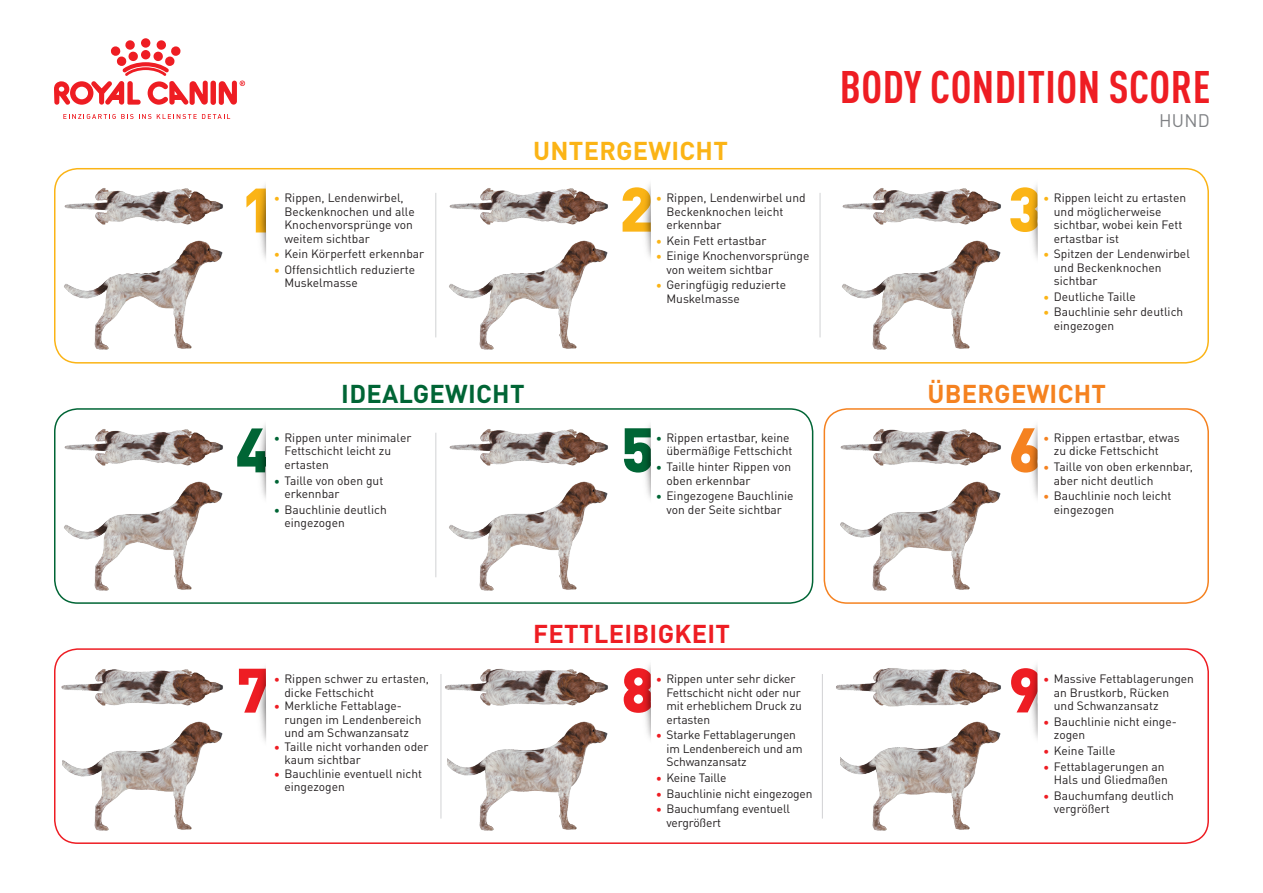
<style>
.page{position:relative;width:1263px;height:893px;background:#fff}
.page>*{position:absolute;margin:0;border:0;box-sizing:border-box;transform-origin:0 0}
.t1{font:900 61.65px "DIN Pro";color:#ee1d23}
.t2{font:900 61.65px "DIN Pro";color:#fbb416}
.t3{font:900 61.65px "DIN Pro";color:#006535}
.t4{font:900 61.65px "DIN Pro";color:#f58220}
.t5{font:700 condensed 45px "DIN Pro";letter-spacing:.01em;color:#ee1d23}
.t6{font:700 25.5px "DIN Pro";letter-spacing:.01em;color:#ee1d23}
.t7{font:700 25.5px "DIN Pro";letter-spacing:.01em;color:#006535}
.t8{font:700 25.5px "DIN Pro";letter-spacing:.01em;color:#fbb416}
.t9{font:700 25.5px "DIN Pro";letter-spacing:.01em;color:#f58220}
.t10{font:18px "DIN Pro";color:#808285}
.t11{font:12px/13.5px "DIN Pro";color:#231f20}
.s1{color:#fbb416}
.s2{color:#006535}
.s3{color:#ee1d23}
.s4{color:#f58220}
</style>
<div class="page">
<div style="left:54px;top:648px;width:1155px;height:196px;border:2px solid #ee1d23;border-radius:23px"></div>
<div style="left:54px;top:408px;width:759px;height:196px;border:2px solid #006535;border-radius:23px"></div>
<div style="left:824px;top:408px;width:385px;height:196px;border:2px solid #f58220;border-radius:23px"></div>
<div style="left:54px;top:168px;width:1155px;height:196px;border:2px solid #fbb416;border-radius:23px"></div>
<div style="left:210px;top:81px;width:6px;height:24px;background:#ee1d23;border-radius:3px"></div>
<svg style="left:54px;top:40px;width:154px;height:65px"></svg>
<svg style="left:219px;top:81px;width:26px;height:24px"></svg>
<svg style="left:63px;top:114px;width:88px;height:5px"></svg>
<svg style="left:157px;top:114px;width:73px;height:5px"></svg>
<img style="left:644px;top:425px;width:7px;height:74px">
<img style="left:644px;top:665px;width:7px;height:74px">
<img style="left:1031px;top:425px;width:6px;height:73px">
<img style="left:1031px;top:665px;width:6px;height:73px">
<img style="left:259px;top:424px;width:7px;height:75px">
<img style="left:259px;top:667px;width:7px;height:75px">
<img style="left:259px;top:184px;width:7px;height:75px">
<img style="left:644px;top:184px;width:7px;height:74px">
<img style="left:1031px;top:185px;width:6px;height:73px">
<img style="left:64px;top:245px;width:159px;height:105px">
<img style="left:57px;top:177px;width:166px;height:68px">
<img style="left:449px;top:245px;width:159px;height:105px">
<img style="left:449px;top:188px;width:159px;height:57px">
<img style="left:842px;top:245px;width:159px;height:105px">
<img style="left:842px;top:188px;width:159px;height:57px">
<img style="left:64px;top:486px;width:159px;height:105px">
<img style="left:57px;top:418px;width:166px;height:68px">
<img style="left:449px;top:486px;width:159px;height:105px">
<img style="left:449px;top:429px;width:159px;height:57px">
<img style="left:840px;top:486px;width:161px;height:105px">
<img style="left:840px;top:429px;width:161px;height:57px">
<img style="left:63px;top:726px;width:160px;height:105px">
<img style="left:57px;top:658px;width:166px;height:68px">
<img style="left:447px;top:726px;width:161px;height:105px">
<img style="left:445px;top:668px;width:163px;height:58px">
<img style="left:840px;top:726px;width:161px;height:105px">
<img style="left:836px;top:668px;width:165px;height:58px">
<hr style="left:435px;top:193px;width:1px;height:144px;background:#d1d2d4">
<hr style="left:441px;top:674px;width:1px;height:145px;background:#d1d2d4">
<hr style="left:822px;top:674px;width:1px;height:145px;background:#d1d2d4">
<hr style="left:435px;top:433px;width:1px;height:144px;background:#d1d2d4">
<hr style="left:820px;top:193px;width:1px;height:144px;background:#d1d2d4">
<h3 class="t8" style="left:533px;top:130px;width:196px">UNTERGEWICHT</h3>
<h2 class="t5" style="left:840px;top:54px;width:372px">BODY CONDITION SCORE</h2>
<h3 class="t10" style="left:1159px;top:107px;width:52px">HUND</h3>
<h1 class="t2" style="left:241px;top:161px;width:36px">1</h1>
<h1 class="t2" style="left:619px;top:160px;width:36px">2</h1>
<h1 class="t2" style="left:1008px;top:160px;width:36px">3</h1>
<p class="t11" style="left:284px;top:190px;width:132px;text-indent:-11px"><span class="s1">•</span> Rippen, Lendenwirbel,<br>Beckenknochen und alle<br>Knochenvorsprünge von weitem sichtbar</p>
<p class="t11" style="left:274px;top:246px;width:152px"><span class="s1">•</span> Kein Körperfett erkennbar</p>
<p class="t11" style="left:284px;top:262px;width:132px;text-indent:-11px"><span class="s1">•</span> Offensichtlich reduzierte<br>Muskelmasse</p>
<p class="t11" style="left:666px;top:190px;width:141px;text-indent:-11px"><span class="s1">•</span> Rippen, Lendenwirbel und<br>Beckenknochen leicht erkennbar</p>
<p class="t11" style="left:656px;top:233px;width:112px"><span class="s1">•</span> Kein Fett ertastbar</p>
<p class="t11" style="left:666px;top:248px;width:145px;text-indent:-11px"><span class="s1">•</span> Einige Knochenvorsprünge von weitem sichtbar</p>
<p class="t11" style="left:666px;top:278px;width:121px;text-indent:-11px"><span class="s1">•</span> Geringfügig reduzierte<br>Muskelmasse</p>
<p class="t11" style="left:1054px;top:190px;width:134px;text-indent:-11px"><span class="s1">•</span> Rippen leicht zu ertasten und möglicherweise sichtbar, wobei kein Fett ertastbar ist</p>
<p class="t11" style="left:1054px;top:246px;width:138px;text-indent:-11px"><span class="s1">•</span> Spitzen der Lendenwirbel und Beckenknochen sichtbar</p>
<p class="t11" style="left:1043px;top:289px;width:94px"><span class="s1">•</span> Deutliche Taille</p>
<p class="t11" style="left:1054px;top:305px;width:131px;text-indent:-11px"><span class="s1">•</span> Bauchlinie sehr deutlich eingezogen</p>
<h3 class="t7" style="left:341px;top:374px;width:185px">IDEALGEWICHT</h3>
<h3 class="t9" style="left:927px;top:374px;width:180px">ÜBERGEWICHT</h3>
<h1 class="t3" style="left:236px;top:401px;width:36px">4</h1>
<p class="t11" style="left:284px;top:430px;width:129px;text-indent:-11px"><span class="s2">•</span> Rippen unter minimaler<br>Fettschicht leicht zu ertasten</p>
<p class="t11" style="left:284px;top:473px;width:100px;text-indent:-11px"><span class="s2">•</span> Taille von oben gut erkennbar</p>
<p class="t11" style="left:284px;top:502px;width:104px;text-indent:-11px"><span class="s2">•</span> Bauchlinie deutlich eingezogen</p>
<h1 class="t1" style="left:237px;top:641px;width:36px">7</h1>
<p class="t11" style="left:284px;top:671px;width:146px;text-indent:-11px"><span class="s3">•</span> Rippen schwer zu ertasten, dicke Fettschicht</p>
<p class="t11" style="left:284px;top:698px;width:139px;text-indent:-11px"><span class="s3">•</span> Merkliche Fettablage&shy;rungen im Lendenbereich und am Schwanzansatz</p>
<p class="t11" style="left:284px;top:739px;width:146px;text-indent:-11px"><span class="s3">•</span> Taille nicht vorhanden oder kaum sichtbar</p>
<p class="t11" style="left:284px;top:766px;width:139px;text-indent:-11px"><span class="s3">•</span> Bauchlinie eventuell nicht eingezogen</p>
<h1 class="t3" style="left:621px;top:401px;width:36px">5</h1>
<p class="t11" style="left:656px;top:430px;width:138px;text-align:right"><span class="s2">•</span> Rippen ertastbar, keine übermäßige Fettschicht</p>
<p class="t11" style="left:666px;top:459px;width:126px;text-indent:-11px"><span class="s2">•</span> Taille hinter Rippen von oben erkennbar</p>
<p class="t11" style="left:656px;top:488px;width:139px;text-align:center"><span class="s2">•</span> Eingezogene Bauchlinie von der Seite sichtbar</p>
<h3 class="t6" style="left:533px;top:614px;width:198px">FETTLEIBIGKEIT</h3>
<h1 class="t1" style="left:621px;top:641px;width:36px">8</h1>
<p class="t11" style="left:666px;top:671px;width:137px;text-indent:-11px"><span class="s3">•</span> Rippen unter sehr dicker<br>Fettschicht nicht oder nur mit erheblichem Druck zu ertasten</p>
<p class="t11" style="left:666px;top:727px;width:138px;text-indent:-11px"><span class="s3">•</span> Starke Fettablagerungen im Lendenbereich und am<br>Schwanzansatz</p>
<p class="t11" style="left:656px;top:770px;width:72px"><span class="s3">•</span> Keine Taille</p>
<p class="t11" style="left:656px;top:786px;width:158px"><span class="s3">•</span> Bauchlinie nicht eingezogen</p>
<p class="t11" style="left:666px;top:801px;width:125px;text-indent:-11px"><span class="s3">•</span> Bauchumfang eventuell vergrößert</p>
<h1 class="t4" style="left:1009px;top:401px;width:36px">6</h1>
<p class="t11" style="left:1054px;top:430px;width:127px;text-indent:-11px"><span class="s4">•</span> Rippen ertastbar, etwas zu dicke Fettschicht</p>
<p class="t11" style="left:1054px;top:459px;width:141px;text-indent:-11px"><span class="s4">•</span> Taille von oben erkennbar, aber nicht deutlich</p>
<p class="t11" style="left:1054px;top:488px;width:119px;text-indent:-11px"><span class="s4">•</span> Bauchlinie noch leicht eingezogen</p>
<h1 class="t1" style="left:1008px;top:641px;width:36px">9</h1>
<p class="t11" style="left:1054px;top:671px;width:142px;text-indent:-11px"><span class="s3">•</span> Massive Fettablagerungen an Brustkorb, Rücken<br>und Schwanzansatz</p>
<p class="t11" style="left:1054px;top:714px;width:124px;text-indent:-11px"><span class="s3">•</span> Bauchlinie nicht einge&shy;zogen</p>
<p class="t11" style="left:1043px;top:743px;width:74px"><span class="s3">•</span> Keine Taille</p>
<p class="t11" style="left:1043px;top:759px;width:126px;text-align:right"><span class="s3">•</span> Fettablagerungen an<br>Hals und Gliedmaßen</p>
<p class="t11" style="left:1054px;top:788px;width:122px;text-indent:-11px"><span class="s3">•</span> Bauchumfang deutlich vergrößert</p>
</div>
